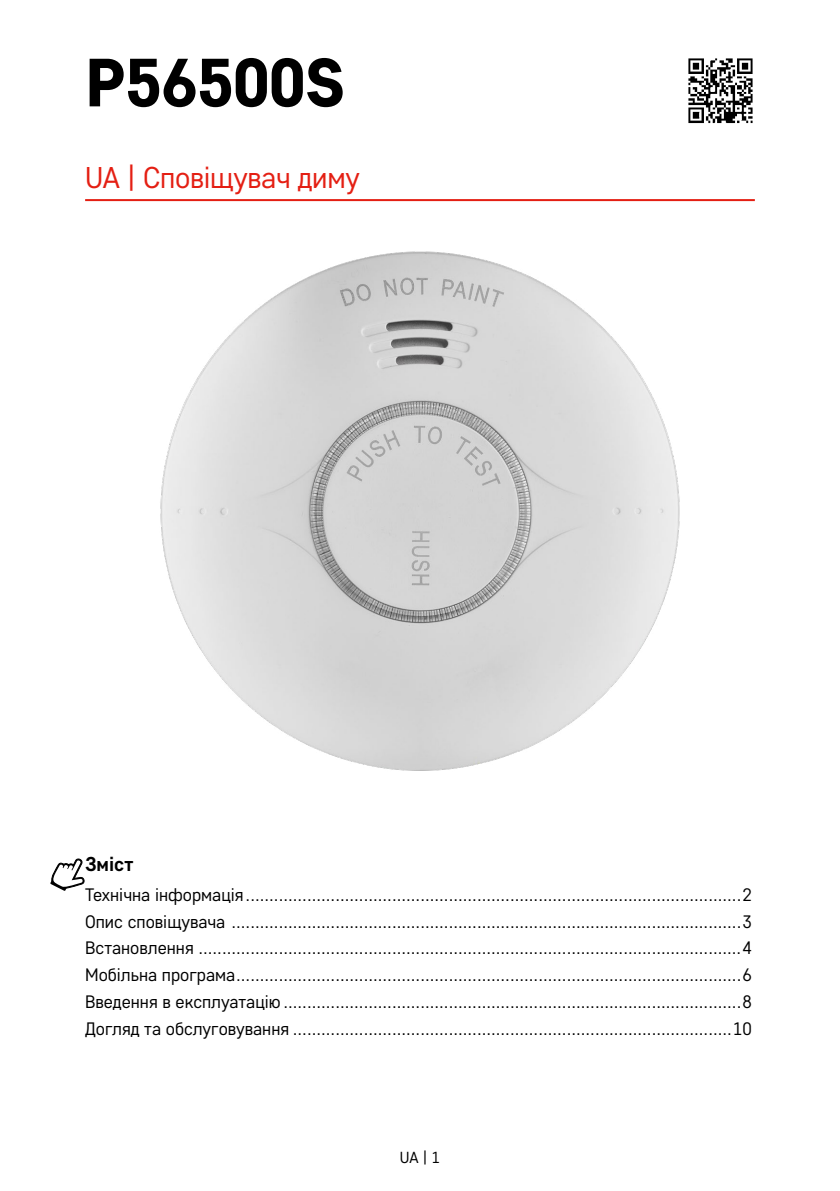
<style>
.page{position:relative;width:840px;height:1191px;background:#fff}
.page>*{position:absolute;margin:0;border:0;box-sizing:border-box;transform-origin:0 0}
.t1{font:800 68px "Core Sans D65";letter-spacing:-.02em;color:#000}
.t2{font:30px "Core Sans D35";letter-spacing:-.01em;color:#e41f13}
.t3{font:700 20px "Core Sans D55";color:#000}
.t4{font:18px/26.8px "Core Sans D35";color:#000;text-align:justify}
.t5{font:16px "Core Sans D35";color:#000}
</style>
<div class="page">
<hr style="left:85px;top:199px;width:669px;height:2px;background:#e41f13">
<img style="left:688px;top:58px;width:65px;height:66px">
<svg style="left:50px;top:858px;width:35px;height:33px"></svg>
<img style="left:160px;top:251px;width:520px;height:520px">
<h1 class="t1" style="left:85px;top:38px;width:261px">P56500S</h1>
<h2 class="t2" style="left:85px;top:158px;width:276px">UA | Сповіщувач диму</h2>
<p class="t3" style="left:85px;top:851px;width:50px">Зміст</p>
<p class="t4" style="left:85px;top:880px;width:668px">Технічна інформація.........................................................................................................2<br>Опис сповіщувача ............................................................................................................3<br>Встановлення ...................................................................................................................4<br>Мобільна програма...........................................................................................................6<br>Введення в експлуатацію.................................................................................................8<br>Догляд та обслуговування .............................................................................................10</p>
<p class="t5" style="left:400px;top:1146px;width:42px">UA | 1</p>
</div>
